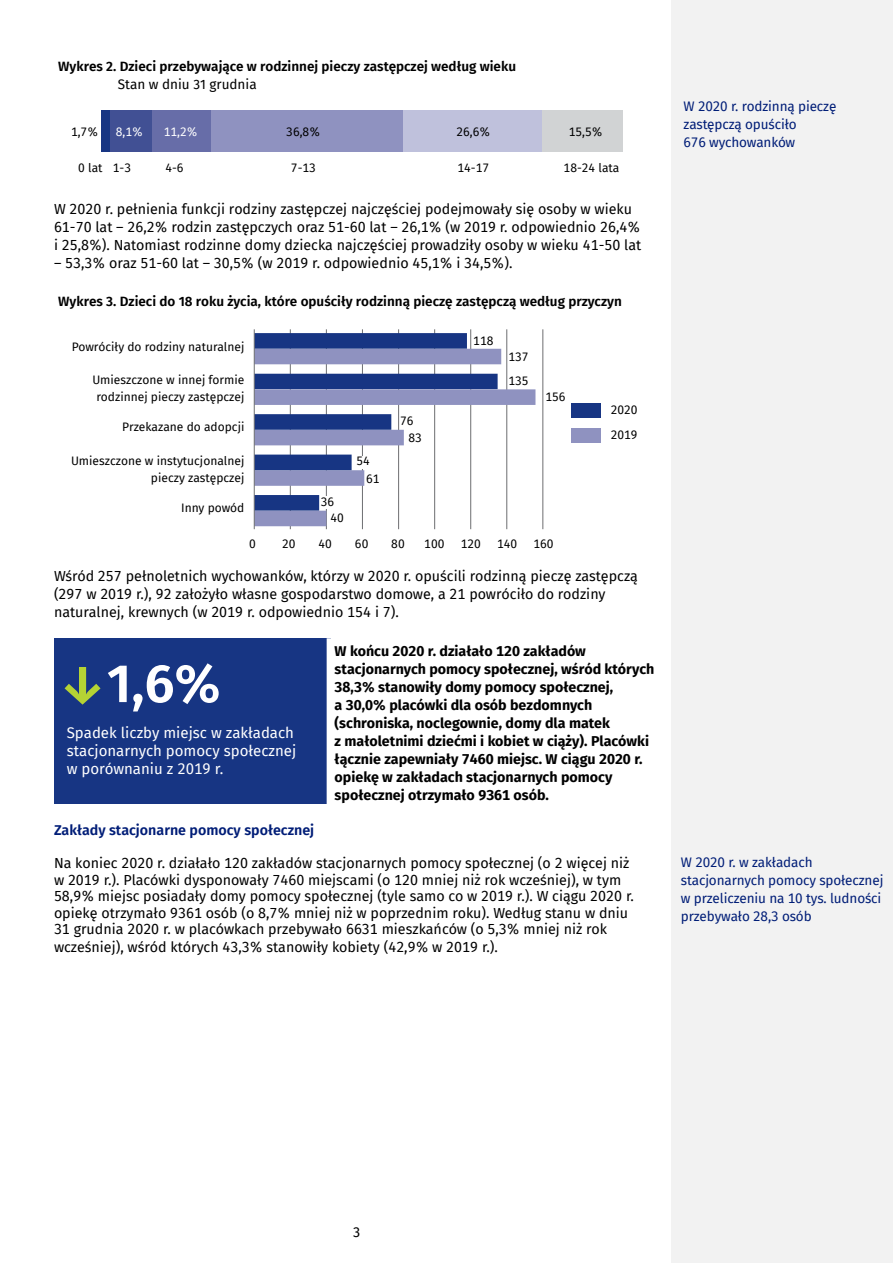
<style>
.page{position:relative;width:893px;height:1263px;background:#fff}
.page>*{position:absolute;margin:0;border:0;box-sizing:border-box;transform-origin:0 0}
.t1{font:600 54px "Fira Sans";color:#fff}
.t2{font:15px/18px "Fira Sans";color:#fff}
.t3{font:14.25px/18px "Fira Sans";color:#000}
.t4{font:700 14.25px/18px "Fira Sans";color:#000}
.t5{font:600 14.25px "Fira Sans";color:#001d77}
.t6{font:600 13.5px/18px "Fira Sans";color:#000}
.t7{font:13.5px/18px "Fira Sans";letter-spacing:-.01em;color:#001d77}
.t8{font:12px/16.5px "Fira Sans";color:#000}
.t9{font:12px "Fira Sans";color:#fff}
.s1{font-weight:400}
.s2{color:#b5d334}
</style>
<div class="page">
<hr style="left:0;top:0;width:1px;height:1263px;background:#f2f2f2">
<div style="left:672px;top:0;width:221px;height:1263px;background:#f2f2f2"></div>
<div style="left:102px;top:110px;width:8px;height:42px;background:#173583"></div>
<div style="left:110px;top:110px;width:43px;height:42px;background:#415094"></div>
<div style="left:153px;top:110px;width:58px;height:42px;background:#676da8"></div>
<div style="left:211px;top:110px;width:192px;height:42px;background:#8f92c0"></div>
<div style="left:403px;top:110px;width:139px;height:42px;background:#bfc1dc"></div>
<div style="left:542px;top:110px;width:81px;height:42px;background:#d1d3d4"></div>
<div style="left:571px;top:403px;width:30px;height:15px;background:#173583"></div>
<div style="left:571px;top:428px;width:30px;height:15px;background:#8f92c0"></div>
<hr style="left:543px;top:329px;width:1px;height:200px;background:#6d6e71">
<hr style="left:506px;top:329px;width:1px;height:200px;background:#6d6e71">
<hr style="left:470px;top:329px;width:1px;height:200px;background:#6d6e71">
<hr style="left:434px;top:329px;width:1px;height:200px;background:#6d6e71">
<hr style="left:398px;top:329px;width:1px;height:200px;background:#6d6e71">
<hr style="left:362px;top:329px;width:1px;height:200px;background:#6d6e71">
<hr style="left:326px;top:329px;width:1px;height:200px;background:#6d6e71">
<hr style="left:290px;top:329px;width:1px;height:200px;background:#6d6e71">
<svg style="left:255px;top:349px;width:280px;height:177px"></svg>
<svg style="left:255px;top:333px;width:243px;height:178px"></svg>
<hr style="left:254px;top:329px;width:1px;height:200px;background:#6d6e71">
<div style="left:353px;top:456px;width:25px;height:12px;background:#fff"></div>
<div style="left:323px;top:496px;width:24px;height:12px;background:#fff"></div>
<div style="left:54px;top:638px;width:276px;height:166px;background:#173583"></div>
<div style="left:327px;top:638px;width:7px;height:166px;background:#fff"></div>
<p class="t6" style="left:118px;top:56px;width:400px;text-indent:-60px">Wykres 2. Dzieci przebywające w rodzinnej pieczy zastępczej według wieku<br><span class="s1">Stan w dniu 31 grudnia</span></p>
<p class="t8" style="left:71px;top:123px;width:29px">1,7%</p>
<p class="t9" style="left:116px;top:123px;width:29px">8,1%</p>
<p class="t9" style="left:164px;top:123px;width:35px">11,2%</p>
<p class="t8" style="left:286px;top:123px;width:35px">36,8%</p>
<p class="t8" style="left:457px;top:123px;width:35px">26,6%</p>
<p class="t8" style="left:569px;top:123px;width:35px">15,5%</p>
<p class="t8" style="left:78px;top:159px;width:54px">0 lat 1-3</p>
<p class="t8" style="left:165px;top:159px;width:20px">4-6</p>
<p class="t8" style="left:291px;top:159px;width:26px">7-13</p>
<p class="t8" style="left:457px;top:159px;width:33px">14-17</p>
<p class="t8" style="left:564px;top:159px;width:57px">18-24 lata</p>
<p class="t3" style="left:54px;top:200px;width:589px">W 2020 r. pełnienia funkcji rodziny zastępczej najczęściej podejmowały się osoby w wieku<br>61-70 lat – 26,2% rodzin zastępczych oraz 51-60 lat – 26,1% (w 2019 r. odpowiednio 26,4% i 25,8%). Natomiast rodzinne domy dziecka najczęściej prowadziły osoby w wieku 41-50 lat</p>
<p class="t3" style="left:54px;top:254px;width:460px">– 53,3% oraz 51-60 lat – 30,5% (w 2019 r. odpowiednio 45,1% i 34,5%).</p>
<p class="t6" style="left:58px;top:292px;width:565px">Wykres 3. Dzieci do 18 roku życia, które opuściły rodzinną pieczę zastępczą według przyczyn</p>
<p class="t8" style="left:72px;top:338px;width:174px">Powróciły do rodziny naturalnej</p>
<p class="t8" style="left:92px;top:371px;width:154px;text-align:center">Umieszczone w innej formie rodzinnej pieczy zastępczej</p>
<p class="t8" style="left:122px;top:418px;width:124px">Przekazane do adopcji</p>
<p class="t8" style="left:71px;top:453px;width:175px;text-align:right">Umieszczone w instytucjonalnej pieczy zastępczej</p>
<p class="t8" style="left:181px;top:499px;width:65px">Inny powód</p>
<p class="t8" style="left:473px;top:332px;width:22px">118</p>
<p class="t8" style="left:509px;top:344px;width:22px;line-height:24.3px">137<br>135</p>
<p class="t8" style="left:545px;top:389px;width:22px">156</p>
<p class="t8" style="left:611px;top:397px;width:28px;line-height:24.8px">2020<br>2019</p>
<p class="t8" style="left:408px;top:412px;width:15px;text-indent:-8px">76<br>83</p>
<p class="t8" style="left:356px;top:453px;width:15px">54</p>
<p class="t8" style="left:366px;top:470px;width:15px">61</p>
<p class="t8" style="left:321px;top:493px;width:15px">36</p>
<p class="t8" style="left:330px;top:509px;width:15px">40</p>
<p class="t8" style="left:249px;top:535px;width:8px">0</p>
<p class="t8" style="left:282px;top:535px;width:15px">20</p>
<p class="t8" style="left:319px;top:535px;width:15px">40</p>
<p class="t8" style="left:355px;top:535px;width:15px">60</p>
<p class="t8" style="left:391px;top:535px;width:15px">80</p>
<p class="t8" style="left:424px;top:535px;width:22px">100</p>
<p class="t8" style="left:461px;top:535px;width:22px">120</p>
<p class="t8" style="left:497px;top:535px;width:22px">140</p>
<p class="t8" style="left:533px;top:535px;width:22px">160</p>
<p class="t3" style="left:54px;top:567px;width:586px">Wśród 257 pełnoletnich wychowanków, którzy w 2020 r. opuścili rodzinną pieczę zastępczą (297 w 2019 r.), 92 założyło własne gospodarstwo domowe, a 21 powróciło do rodziny naturalnej, krewnych (w 2019 r. odpowiednio 154 i 7).</p>
<p class="t1" style="left:58px;top:639px;width:164px"><span class="s2">↓</span>1,6%</p>
<p class="t2" style="left:67px;top:723px;width:231px">Spadek liczby miejsc w zakładach stacjonarnych pomocy społecznej w porównaniu z 2019 r.</p>
<p class="t4" style="left:335px;top:641px;width:321px">W końcu 2020 r. działało 120 zakładów stacjonarnych pomocy społecznej, wśród których 38,3% stanowiły domy pomocy społecznej,<br>a 30,0% placówki dla osób bezdomnych (schroniska, noclegownie, domy dla matek<br>z małoletnimi dziećmi i kobiet w ciąży). Placówki łącznie zapewniały 7460 miejsc. W ciągu 2020 r. opiekę w zakładach stacjonarnych pomocy społecznej otrzymało 9361 osób.</p>
<p class="t5" style="left:54px;top:818px;width:262px">Zakłady stacjonarne pomocy społecznej</p>
<p class="t3" style="left:54px;top:855px;width:581px;line-height:16.5px">Na koniec 2020 r. działało 120 zakładów stacjonarnych pomocy społecznej (o 2 więcej niż w 2019 r.). Placówki dysponowały 7460 miejscami (o 120 mniej niż rok wcześniej), w tym 58,9% miejsc posiadały domy pomocy społecznej (tyle samo co w 2019 r.). W ciągu 2020 r. opiekę otrzymało 9361 osób (o 8,7% mniej niż w poprzednim roku). Według stanu w dniu 31 grudnia 2020 r. w placówkach przebywało 6631 mieszkańców (o 5,3% mniej niż rok</p>
<p class="t3" style="left:54px;top:938px;width:445px">wcześniej), wśród których 43,3% stanowiły kobiety (42,9% w 2019 r.).</p>
<p class="t7" style="left:684px;top:97px;width:154px">W 2020 r. rodzinną pieczę zastępczą opuściło<br>676 wychowanków</p>
<p class="t7" style="left:681px;top:852px;width:204px">W 2020 r. w zakładach stacjonarnych pomocy społecznej w przeliczeniu na 10 tys. ludności przebywało 28,3 osób</p>
<p class="t3" style="left:353px;top:1223px;width:9px">3</p>
</div>
